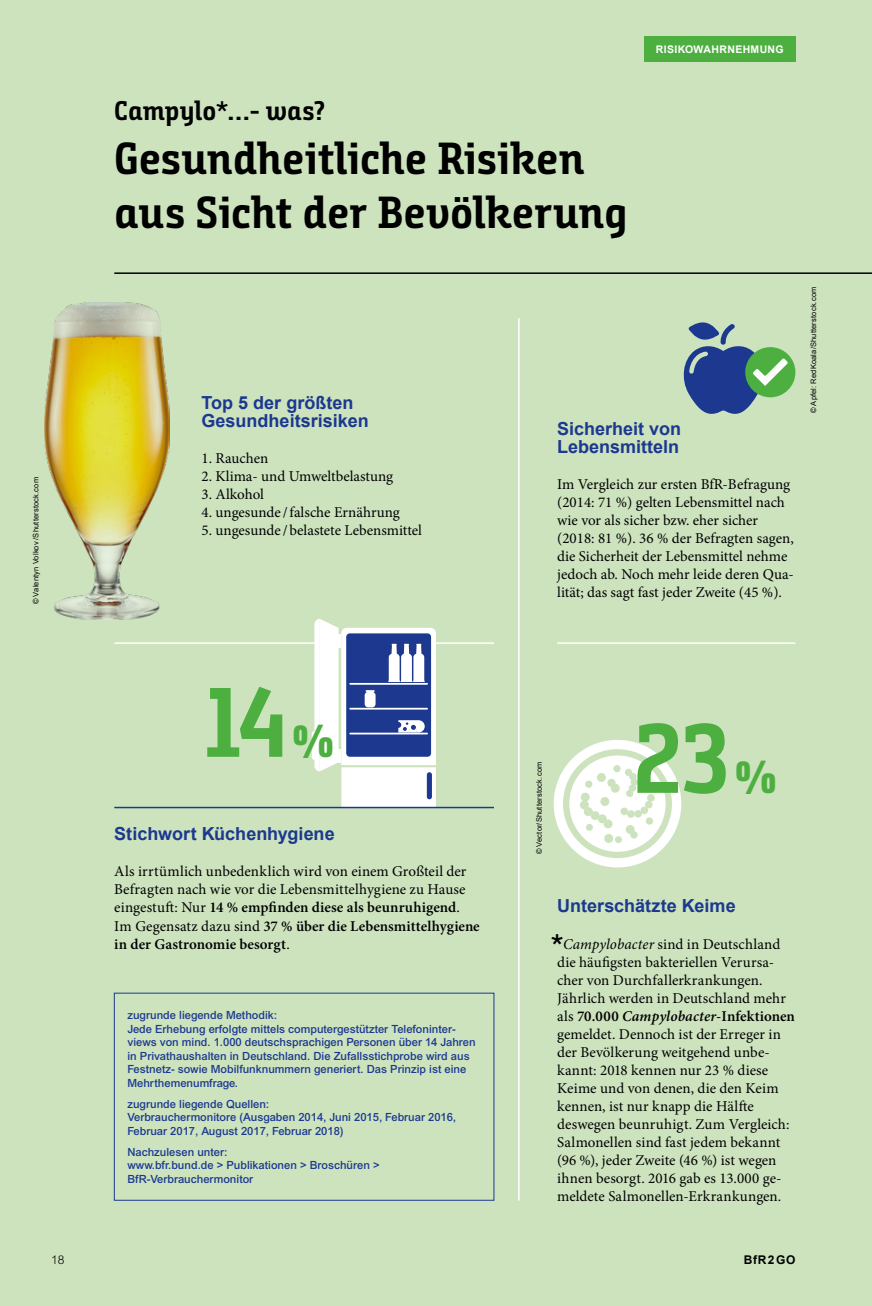
<style>
.page{position:relative;width:872px;height:1306px;background:#fff}
.page>*{position:absolute;margin:0;border:0;box-sizing:border-box;transform-origin:0 0}
.t1{font:98.7px "Bunday Slab Bold Up";color:#4eaf41}
.t2{font:45px/54px "Bunday Slab Bold Up";color:#000}
.t3{font:27px "Bunday Slab Bold Up";color:#000}
.t4{font:700 18px/18px "Arial";color:#1c388f}
.t5{font:15px/18px "Minion Pro";color:#000}
.t6{font:700 12px "Arial";color:#000}
.t7{font:300 12px "Arial MT Std";color:#000}
.t8{font:500 11.25px/13.5px "Arial";color:#1c388f}
.t9{font:700 10.5px "Arial";letter-spacing:.035em;color:#fff}
.t10{font:7.5px "Arial";letter-spacing:.02em;color:#000}
.s1{font-family:"Bunday Slab Extra Bold Up";font-size:45px}
.s2{font-weight:600}
.s3{font-style:italic}
.s4{font-weight:600;font-style:italic}
</style>
<div class="page">
<div style="left:0;top:0;width:872px;height:1305px;background:#cce3be"></div>
<hr style="left:114px;top:272px;width:758px;height:2px;background:#000">
<hr style="left:518px;top:318px;width:1px;height:882px;background:#fff">
<hr style="left:557px;top:642px;width:238px;height:2px;background:#fff">
<hr style="left:114px;top:642px;width:380px;height:2px;background:#fff">
<div style="left:745px;top:347px;width:50px;height:50px;background:#4eaf41;border-radius:50%"></div>
<svg style="left:683px;top:322px;width:105px;height:92px"></svg>
<div style="left:114px;top:992px;width:380px;height:208px;border:1px solid #1c388f"></div>
<div style="left:553px;top:739px;width:128px;height:128px;background:#fff;border-radius:50%"></div>
<div style="left:563px;top:749px;width:109px;height:109px;background:#cce3be;border-radius:50%"></div>
<div style="left:569px;top:755px;width:96px;height:96px;background:#fff;border-radius:50%"></div>
<svg style="left:579px;top:764px;width:74px;height:79px"></svg>
<div style="left:312px;top:731px;width:5px;height:28px;background:#fff;border-radius:3px"></div>
<svg style="left:314px;top:619px;width:122px;height:190px;background:#a2afcc"></svg>
<div style="left:318px;top:807px;width:144px;height:53px;background:#cce3be"></div>
<hr style="left:114px;top:806px;width:380px;height:2px;background:#1c388f">
<img style="left:45px;top:302px;width:124px;height:317px">
<div style="left:644px;top:37px;width:151px;height:25px;background:#4eaf41"></div>
<p class="t10" style="left:31px;top:604px;width:128px;rotate:-90deg">© Valentyn Volkov /Shutterstock.com</p>
<h3 class="t3" style="left:114px;top:94px;width:212px">Campylo*…- was?</h3>
<h2 class="t2" style="left:114px;top:131px;width:515px">Gesundheitliche Risiken aus Sicht der Bevölkerung</h2>
<p class="t9" style="left:655px;top:43px;width:129px">RISIKOWAHRNEHMUNG</p>
<p class="t4" style="left:202px;top:394px;width:169px">Top 5 der größten<br>Gesundheitsrisiken</p>
<p class="t5" style="left:202px;top:449px;width:68px">1. Rauchen</p>
<p class="t5" style="left:202px;top:467px;width:193px">2. Klima- und Umweltbelastung</p>
<p class="t5" style="left:202px;top:485px;width:64px">3. Alkohol</p>
<p class="t5" style="left:202px;top:503px;width:200px">4. ungesunde /falsche Ernährung</p>
<p class="t5" style="left:202px;top:521px;width:222px">5. ungesunde /belastete Lebensmittel</p>
<p class="t4" style="left:557px;top:420px;width:126px">Sicherheit von<br>Lebensmitteln</p>
<p class="t5" style="left:557px;top:475px;width:238px">Im Vergleich zur ersten BfR-Befragung (2014: 71 %) gelten Lebensmittel nach wie vor als sicher bzw. eher sicher (2018: 81 %). 36 % der Befragten sagen, die Sicherheit der Lebensmittel nehme jedoch ab. Noch mehr leide deren Qua&shy;lität; das sagt fast jeder Zweite (45 %).</p>
<p class="t10" style="left:808px;top:413px;width:128px;rotate:-90deg">© Apfel: RedKoala/Shutterstock.com</p>
<h1 class="t1" style="left:205px;top:663px;width:130px">14<span class="s1">%</span></h1>
<p class="t4" style="left:114px;top:825px;width:222px">Stichwort Küchenhygiene</p>
<p class="t5" style="left:114px;top:862px;width:367px">Als irrtümlich unbedenklich wird von einem Großteil der Befragten nach wie vor die Lebensmittelhygiene zu Hause eingestuft: Nur <span class="s2">14 % empfinden diese als beunruhigend</span>.<br>Im Gegensatz dazu sind <span class="s2">37 % über die Lebensmittelhygiene in der Gastronomie besorgt</span>.</p>
<p class="t8" style="left:127px;top:1008px;width:350px">zugrunde liegende Methodik:<br>Jede Erhebung erfolgte mittels computergestützter Telefoninter&shy;views von mind. 1.000 deutschsprachigen Personen über 14 Jahren in Privathaushalten in Deutschland. Die Zufallsstichprobe wird aus Festnetz- sowie Mobilfunknummern generiert. Das Prinzip ist eine Mehrthemenumfrage.</p>
<p class="t8" style="left:127px;top:1097px;width:330px">zugrunde liegende Quellen:<br>Verbrauchermonitore (Ausgaben 2014, Juni 2015, Februar 2016,<br>Februar 2017, August 2017, Februar 2018)</p>
<p class="t8" style="left:127px;top:1145px;width:254px">Nachzulesen unter:<br>www.bfr.bund.de &gt; Publikationen &gt; Broschüren &gt;<br>BfR-Verbrauchermonitor</p>
<p class="t10" style="left:534px;top:854px;width:94px;rotate:-90deg">© Vector/Shutterstock.com</p>
<h1 class="t1" style="left:633px;top:699px;width:144px">23<span class="s1">%</span></h1>
<p class="t4" style="left:557px;top:897px;width:180px">Unterschätzte Keime</p>
<p class="t5" style="left:557px;top:934px;width:239px;text-indent:6px"><span class="s3">Campylobacter</span> sind in Deutschland die häufigsten bakteriellen Verursa&shy;cher von Durchfallerkrankungen.<br>Jährlich werden in Deutschland mehr als <span class="s2">70.000</span> <span class="s4">Campylobacter</span><span class="s2">-Infektionen </span>gemeldet. Dennoch ist der Erreger in der Bevölkerung weitgehend unbe&shy;kannt: 2018 kennen nur 23 % diese Keime und von denen, die den Keim kennen, ist nur knapp die Hälfte deswegen beunruhigt. Zum Vergleich:<br>Salmonellen sind fast jedem bekannt (96 %), jeder Zweite (46 %) ist wegen ihnen besorgt. 2016 gab es 13.000 ge&shy;meldete Salmonellen-Erkrankungen.</p>
<h3 class="t3" style="left:550px;top:927px;width:15px">*</h3>
<p class="t7" style="left:51px;top:1252px;width:15px">18</p>
<p class="t6" style="left:744px;top:1251px;width:53px">BfR 2 GO</p>
</div>
